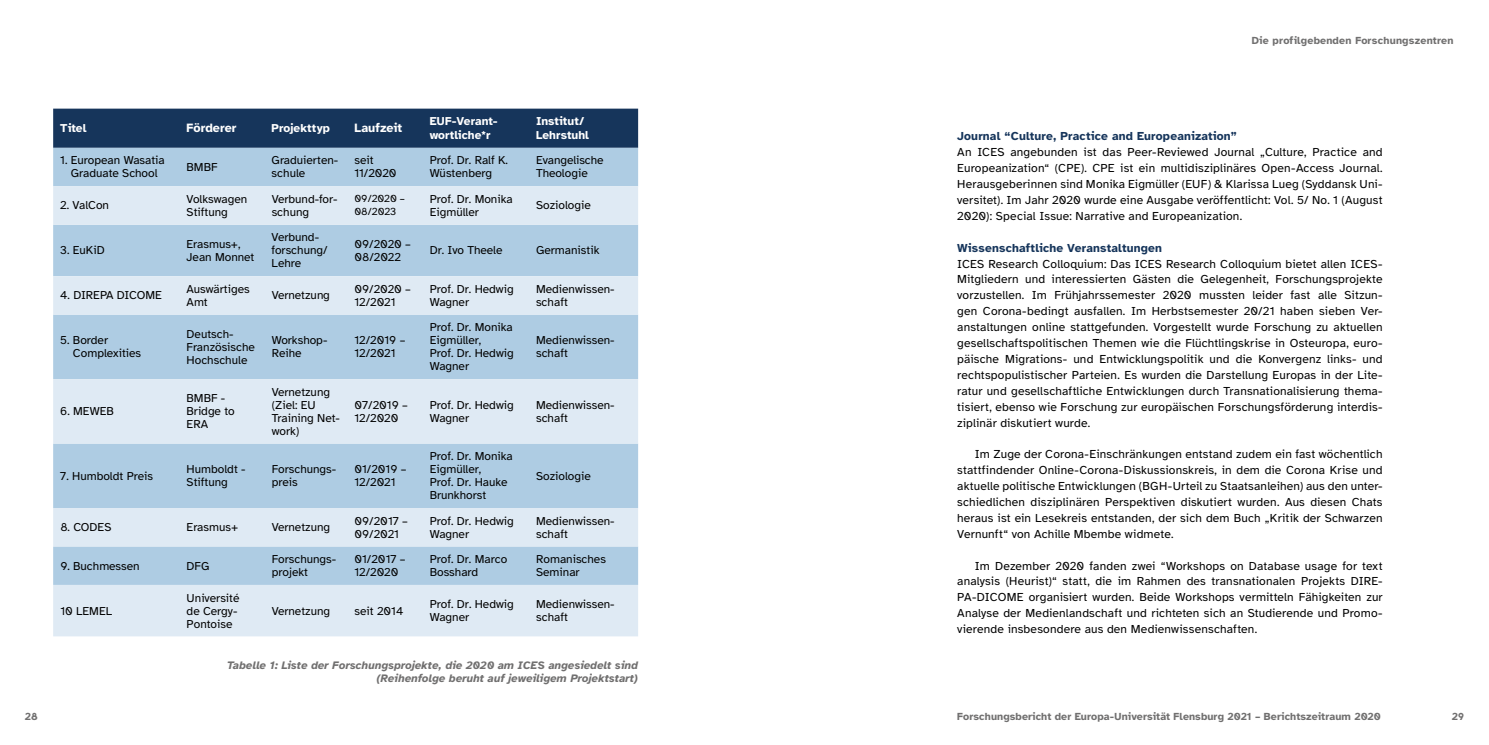
<style>
.page{position:relative;width:1489px;height:745px;background:#fff}
.page>*{position:absolute;margin:0;border:0;box-sizing:border-box;transform-origin:0 0}
.t1{font:700 12.5px "Atkinson Hyperlegible";color:#fff}
.t2{font:12px/15.9px "Atkinson Hyperlegible";letter-spacing:.015em;color:#000;text-align:justify}
.t3{font:700 12px "Atkinson Hyperlegible";letter-spacing:.015em;color:#16355b}
.t4{font:11.88px/13px "Atkinson Hyperlegible";color:#000}
.t5{font:700 11.88px/13.8px "Atkinson Hyperlegible";letter-spacing:.005em;color:#fff}
.t6{font:italic 700 11.25px/13.2px "Atkinson Hyperlegible";letter-spacing:.01em;color:#706f6f;text-align:right}
.t7{font:700 10.62px "Atkinson Hyperlegible";letter-spacing:.01em;color:#706f6f}
.t8{font:10.62px/13px "Atkinson Hyperlegible";color:#000}
</style>
<div class="page">
<div style="left:53px;top:108px;width:585px;height:40px;background:#16355b"></div>
<div style="left:53px;top:148px;width:585px;height:38px;background:#aecce3"></div>
<svg style="left:53px;top:186px;width:585px;height:450px;background:#c8dcec"></svg>
<p class="t5" style="left:60px;top:121px;width:28px">Titel</p>
<p class="t1" style="left:186px;top:121px;width:51px">Förderer</p>
<p class="t5" style="left:272px;top:121px;width:60px">Projekttyp</p>
<p class="t1" style="left:354px;top:121px;width:49px">Laufzeit</p>
<p class="t5" style="left:429px;top:114px;width:69px">EUF-Verant&shy;wortliche*r</p>
<p class="t5" style="left:536px;top:114px;width:54px">Institut/<br>Lehrstuhl</p>
<p class="t4" style="left:60px;top:154px;width:106px;text-align:center">1. European Wasatia<br>Graduate School</p>
<p class="t4" style="left:186px;top:160px;width:32px">BMBF</p>
<p class="t4" style="left:272px;top:154px;width:68px">Graduierten&shy;schule</p>
<p class="t4" style="left:354px;top:154px;width:44px">seit<br>11/2020</p>
<p class="t4" style="left:429px;top:154px;width:79px">Prof. Dr. Ralf K.<br>Wüstenberg</p>
<p class="t4" style="left:536px;top:154px;width:69px">Evangelische<br>Theologie</p>
<p class="t4" style="left:60px;top:199px;width:50px">2. ValCon</p>
<p class="t4" style="left:186px;top:192px;width:62px">Volkswagen<br>Stiftung</p>
<p class="t4" style="left:272px;top:192px;width:67px">Verbund-for&shy;schung</p>
<p class="t8" style="left:354px;top:192px;width:52px">09/2020 –<br>08/2023</p>
<p class="t4" style="left:429px;top:192px;width:85px">Prof. Dr. Monika<br>Eigmüller</p>
<p class="t4" style="left:536px;top:199px;width:56px">Soziologie</p>
<p class="t4" style="left:60px;top:244px;width:46px">3. EuKiD</p>
<p class="t4" style="left:186px;top:237px;width:69px">Erasmus+,<br>Jean Monnet</p>
<p class="t4" style="left:272px;top:231px;width:57px">Verbund&shy;forschung/<br>Lehre</p>
<p class="t4" style="left:354px;top:237px;width:58px">09/2020 –<br>08/2022</p>
<p class="t4" style="left:429px;top:244px;width:74px">Dr. Ivo Theele</p>
<p class="t4" style="left:536px;top:244px;width:65px">Germanistik</p>
<p class="t4" style="left:60px;top:289px;width:103px">4. DIREPA DICOME</p>
<p class="t4" style="left:186px;top:282px;width:65px">Auswärtiges<br>Amt</p>
<p class="t4" style="left:272px;top:289px;width:60px">Vernetzung</p>
<p class="t4" style="left:354px;top:282px;width:58px">09/2020 –<br>12/2021</p>
<p class="t4" style="left:429px;top:282px;width:85px">Prof. Dr. Hedwig<br>Wagner</p>
<p class="t4" style="left:536px;top:282px;width:80px">Medienwissen&shy;schaft</p>
<p class="t4" style="left:73px;top:334px;width:70px;text-indent:-13px">5. Border<br>Complexities</p>
<p class="t4" style="left:187px;top:327px;width:70px">Deutsch-<br>Französische<br>Hochschule</p>
<p class="t4" style="left:272px;top:334px;width:57px">Workshop-<br>Reihe</p>
<p class="t4" style="left:354px;top:334px;width:52px">12/2019 –<br>12/2021</p>
<p class="t4" style="left:429px;top:321px;width:85px">Prof. Dr. Monika<br>Eigmüller,<br>Prof. Dr. Hedwig<br>Wagner</p>
<p class="t4" style="left:536px;top:334px;width:80px">Medienwissen&shy;schaft</p>
<p class="t4" style="left:60px;top:404px;width:55px">6. MEWEB</p>
<p class="t4" style="left:187px;top:391px;width:50px">BMBF -<br>Bridge to<br>ERA</p>
<p class="t4" style="left:272px;top:385px;width:70px">Vernetzung (Ziel: EU<br>Training Net&shy;work)</p>
<p class="t4" style="left:354px;top:398px;width:55px">07/2019 –<br>12/2020</p>
<p class="t4" style="left:429px;top:398px;width:85px">Prof. Dr. Hedwig<br>Wagner</p>
<p class="t4" style="left:536px;top:398px;width:80px">Medienwissen&shy;schaft</p>
<p class="t4" style="left:60px;top:469px;width:94px">7. Humboldt Preis</p>
<p class="t4" style="left:187px;top:462px;width:60px">Humboldt -<br>Stiftung</p>
<p class="t4" style="left:272px;top:462px;width:66px">Forschungs&shy;preis</p>
<p class="t4" style="left:354px;top:462px;width:54px">01/2019 –<br>12/2021</p>
<p class="t4" style="left:429px;top:449px;width:85px">Prof. Dr. Monika<br>Eigmüller,<br>Prof. Dr. Hauke<br>Brunkhorst</p>
<p class="t4" style="left:536px;top:469px;width:56px">Soziologie</p>
<p class="t4" style="left:60px;top:520px;width:53px">8. CODES</p>
<p class="t4" style="left:187px;top:520px;width:53px">Erasmus+</p>
<p class="t4" style="left:272px;top:520px;width:60px">Vernetzung</p>
<p class="t4" style="left:354px;top:514px;width:55px">09/2017 –<br>09/2021</p>
<p class="t4" style="left:430px;top:514px;width:85px">Prof. Dr. Hedwig<br>Wagner</p>
<p class="t4" style="left:536px;top:514px;width:80px">Medienwissen&shy;schaft</p>
<p class="t4" style="left:60px;top:559px;width:81px">9. Buchmessen</p>
<p class="t4" style="left:187px;top:559px;width:24px">DFG</p>
<p class="t4" style="left:272px;top:552px;width:66px">Forschungs&shy;projekt</p>
<p class="t4" style="left:354px;top:552px;width:53px">01/2017 –<br>12/2020</p>
<p class="t4" style="left:430px;top:552px;width:79px">Prof. Dr. Marco<br>Bosshard</p>
<p class="t4" style="left:536px;top:552px;width:71px">Romanisches<br>Seminar</p>
<p class="t4" style="left:60px;top:604px;width:53px">10 LEMEL</p>
<p class="t4" style="left:187px;top:591px;width:54px">Université de Cergy-<br>Pontoise</p>
<p class="t4" style="left:272px;top:604px;width:60px">Vernetzung</p>
<p class="t4" style="left:354px;top:604px;width:50px">seit 2014</p>
<p class="t4" style="left:430px;top:597px;width:85px">Prof. Dr. Hedwig<br>Wagner</p>
<p class="t4" style="left:536px;top:597px;width:80px">Medienwissen&shy;schaft</p>
<p class="t6" style="left:227px;top:658px;width:412px">Tabelle 1: Liste der Forschungsprojekte, die 2020 am ICES angesiedelt sind (Reihenfolge beruht auf jeweiligem Projektstart)</p>
<p class="t7" style="left:1251px;top:34px;width:203px">Die profilgebenden Forschungszentren</p>
<p class="t3" style="left:957px;top:129px;width:281px">Journal “Culture, Practice and Europeanization”</p>
<p class="t2" style="left:957px;top:144px;width:427px">An ICES angebunden ist das Peer-Reviewed Journal „Culture, Practice and Europeanization“ (CPE). CPE ist ein multidisziplinäres Open-Access Journal.<br>Herausgeberinnen sind Monika Eigmüller (EUF) &amp; Klarissa Lueg (Syddansk Uni&shy;versitet). Im Jahr 2020 wurde eine Ausgabe veröffentlicht: Vol. 5/ No. 1 (August 2020): Special Issue: Narrative and Europeanization.</p>
<p class="t3" style="left:957px;top:240px;width:206px">Wissenschaftliche Veranstaltungen</p>
<p class="t2" style="left:957px;top:256px;width:427px">ICES Research Colloquium: Das ICES Research Colloquium bietet allen ICES-Mitgliedern und interessierten Gästen die Gelegenheit, Forschungsprojekte vorzustellen. Im Frühjahrssemester 2020 mussten leider fast alle Sitzun&shy;gen Corona-bedingt ausfallen. Im Herbstsemester 20/21 haben sieben Ver&shy;anstaltungen online stattgefunden. Vorgestellt wurde Forschung zu aktuellen gesellschaftspolitischen Themen wie die Flüchtlingskrise in Osteuropa, euro&shy;päische Migrations- und Entwicklungspolitik und die Konvergenz links- und rechtspopulistischer Parteien. Es wurden die Darstellung Europas in der Lite&shy;ratur und gesellschaftliche Entwicklungen durch Transnationalisierung thema&shy;tisiert, ebenso wie Forschung zur europäischen Forschungsförderung interdis&shy;ziplinär diskutiert wurde.</p>
<p class="t2" style="left:957px;top:446px;width:427px;text-indent:18px">Im Zuge der Corona-Einschränkungen entstand zudem ein fast wöchentlich stattfindender Online-Corona-Diskussionskreis, in dem die Corona Krise und aktuelle politische Entwicklungen (BGH-Urteil zu Staatsanleihen) aus den unter&shy;schiedlichen disziplinären Perspektiven diskutiert wurden. Aus diesen Chats heraus ist ein Lesekreis entstanden, der sich dem Buch „Kritik der Schwarzen Vernunft“ von Achille Mbembe widmete.</p>
<p class="t2" style="left:957px;top:557px;width:427px;text-indent:18px">Im Dezember 2020 fanden zwei “Workshops on Database usage for text analysis (Heurist)“ statt, die im Rahmen des transnationalen Projekts DIRE-PA-DICOME organisiert wurden. Beide Workshops vermitteln Fähigkeiten zur Analyse der Medienlandschaft und richteten sich an Studierende und Promo&shy;vierende insbesondere aus den Medienwissenschaften.</p>
<p class="t7" style="left:25px;top:710px;width:14px">28</p>
<p class="t7" style="left:957px;top:710px;width:425px">Forschungsbericht der Europa-Universität Flensburg 2021 – Berichtszeitraum 2020</p>
<p class="t7" style="left:1451px;top:710px;width:14px">29</p>
</div>
